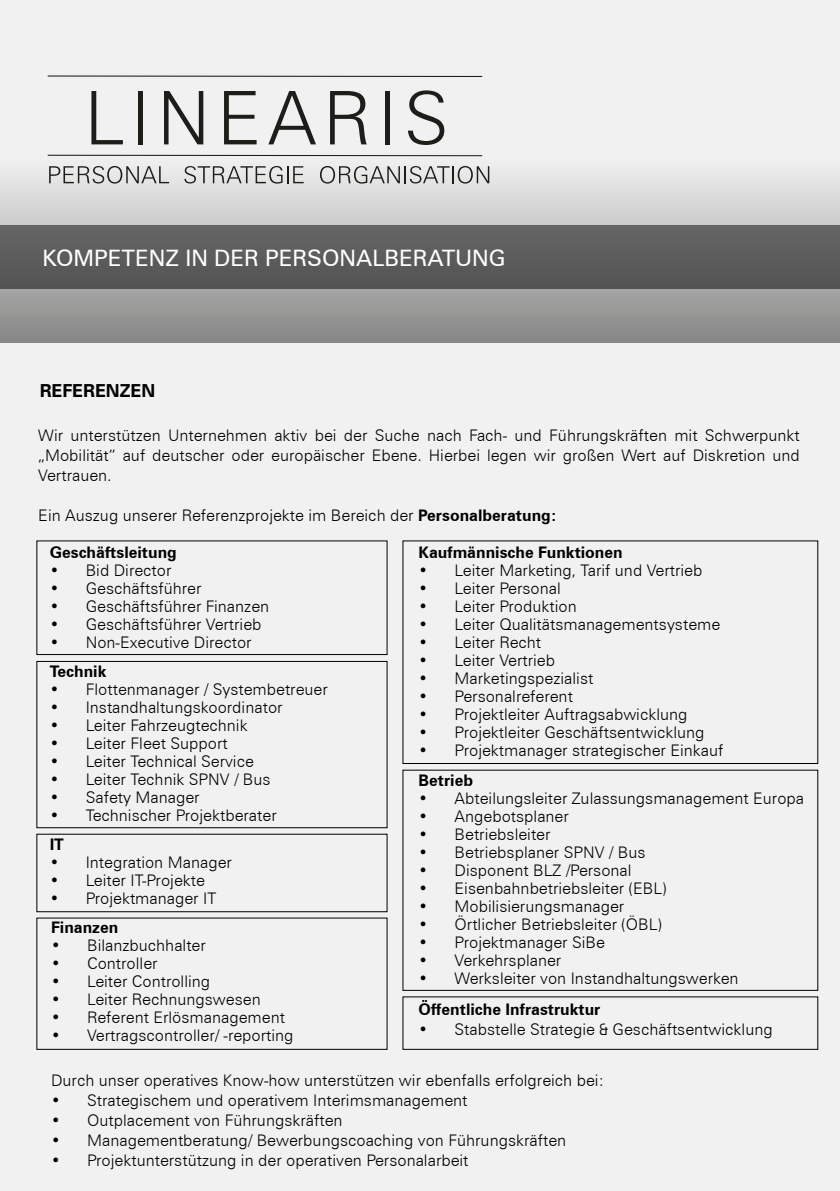
<style>
.page{position:relative;width:840px;height:1191px;background:#fff}
.page>*{position:absolute;margin:0;border:0;box-sizing:border-box;transform-origin:0 0}
.t1{font:22.6px "Zurich BT";color:#fff}
.t2{font:700 18px "Zurich BT";color:#000}
.t3{font:300 16px/20px "Zurich BT";color:#000;text-align:justify}
.t4{font:700 16px "Zurich BT";color:#000}
.s1{font-weight:700}
</style>
<div class="page">
<div style="left:0;top:0;width:839px;height:1191px;background:#f1f1f1"></div>
<div style="left:36px;top:540px;width:351px;height:115px;border:1px solid #000"></div>
<div style="left:402px;top:540px;width:415px;height:224px;border:1px solid #000"></div>
<div style="left:36px;top:661px;width:351px;height:167px;border:1px solid #000"></div>
<div style="left:36px;top:833px;width:351px;height:79px;border:1px solid #000"></div>
<svg style="left:0;top:155px;width:839px;height:187px"></svg>
<div style="left:0;top:225px;width:839px;height:64px;background:#5c5c5c"></div>
<hr style="left:48px;top:155px;width:434px;height:1px;background:#1d1d1a">
<hr style="left:48px;top:75px;width:434px;height:2px;background:#1d1d1a">
<svg style="left:91px;top:91px;width:32px;height:53px"></svg>
<div style="left:138px;top:91px;width:5px;height:53px;background:#1d1d1a"></div>
<svg style="left:164px;top:91px;width:39px;height:53px"></svg>
<svg style="left:224px;top:91px;width:32px;height:53px"></svg>
<svg style="left:268px;top:91px;width:48px;height:53px"></svg>
<svg style="left:330px;top:91px;width:36px;height:53px"></svg>
<div style="left:385px;top:91px;width:5px;height:53px;background:#1d1d1a"></div>
<svg style="left:408px;top:90px;width:36px;height:55px"></svg>
<svg style="left:49px;top:166px;width:120px;height:18px"></svg>
<svg style="left:184px;top:166px;width:119px;height:18px"></svg>
<svg style="left:320px;top:166px;width:169px;height:18px"></svg>
<p class="t1" style="left:43px;top:244px;width:464px">KOMPETENZ IN DER PERSONALBERATUNG</p>
<p class="t2" style="left:40px;top:379px;width:117px">REFERENZEN</p>
<p class="t3" style="left:38px;top:425px;width:762px">Wir unterstützen Unternehmen aktiv bei der Suche nach Fach- und Führungskräften mit Schwerpunkt „Mobilität“ auf deutscher oder europäischer Ebene. Hierbei legen wir großen Wert auf Diskretion und Vertrauen.</p>
<p class="t3" style="left:38px;top:505px;width:520px">Ein Auszug unserer Referenzprojekte im Bereich der <span class="s1">Personalberatung:</span></p>
<p class="t4" style="left:50px;top:542px;width:128px">Geschäftsleitung</p>
<p class="t3" style="left:50px;top:560px;width:123px">• Bid Director</p>
<p class="t3" style="left:50px;top:578px;width:153px">• Geschäftsführer</p>
<p class="t3" style="left:50px;top:596px;width:221px">• Geschäftsführer Finanzen</p>
<p class="t3" style="left:50px;top:614px;width:213px">• Geschäftsführer Vertrieb</p>
<p class="t3" style="left:50px;top:632px;width:203px">• Non-Executive Director</p>
<p class="t4" style="left:418px;top:542px;width:206px">Kaufmännische Funktionen</p>
<p class="t3" style="left:418px;top:560px;width:285px">• Leiter Marketing, Tarif und Vertrieb</p>
<p class="t3" style="left:418px;top:578px;width:144px">• Leiter Personal</p>
<p class="t3" style="left:418px;top:596px;width:159px">• Leiter Produktion</p>
<p class="t3" style="left:418px;top:614px;width:303px">• Leiter Qualitätsmanagementsysteme</p>
<p class="t3" style="left:418px;top:632px;width:124px">• Leiter Recht</p>
<p class="t3" style="left:418px;top:650px;width:138px">• Leiter Vertrieb</p>
<p class="t3" style="left:418px;top:668px;width:176px">• Marketingspezialist</p>
<p class="t3" style="left:418px;top:686px;width:156px">• Personalreferent</p>
<p class="t3" style="left:418px;top:704px;width:270px">• Projektleiter Auftragsabwicklung</p>
<p class="t3" style="left:418px;top:722px;width:287px">• Projektleiter Geschäftsentwicklung</p>
<p class="t3" style="left:418px;top:740px;width:306px">• Projektmanager strategischer Einkauf</p>
<p class="t4" style="left:418px;top:770px;width:56px">Betrieb</p>
<p class="t3" style="left:418px;top:788px;width:387px">• Abteilungsleiter Zulassungsmanagement Europa</p>
<p class="t3" style="left:418px;top:806px;width:152px">• Angebotsplaner</p>
<p class="t3" style="left:418px;top:824px;width:133px">• Betriebsleiter</p>
<p class="t3" style="left:418px;top:842px;width:228px">• Betriebsplaner SPNV / Bus</p>
<p class="t3" style="left:418px;top:860px;width:214px">• Disponent BLZ /Personal</p>
<p class="t3" style="left:418px;top:878px;width:249px">• Eisenbahnbetriebsleiter (EBL)</p>
<p class="t3" style="left:418px;top:896px;width:207px">• Mobilisierungsmanager</p>
<p class="t3" style="left:418px;top:914px;width:245px">• Örtlicher Betriebsleiter (ÖBL)</p>
<p class="t3" style="left:418px;top:932px;width:188px">• Projektmanager SiBe</p>
<p class="t3" style="left:418px;top:950px;width:144px">• Verkehrsplaner</p>
<p class="t3" style="left:418px;top:968px;width:321px">• Werksleiter von Instandhaltungswerken</p>
<p class="t4" style="left:418px;top:1000px;width:183px">Öffentliche Infrastruktur</p>
<p class="t3" style="left:418px;top:1019px;width:355px">• Stabstelle Strategie &amp; Geschäftsentwicklung</p>
<p class="t4" style="left:50px;top:661px;width:58px">Technik</p>
<p class="t3" style="left:50px;top:679px;width:279px">• Flottenmanager / Systembetreuer</p>
<p class="t3" style="left:50px;top:697px;width:234px">• Instandhaltungskoordinator</p>
<p class="t3" style="left:50px;top:715px;width:199px">• Leiter Fahrzeugtechnik</p>
<p class="t3" style="left:50px;top:733px;width:179px">• Leiter Fleet Support</p>
<p class="t3" style="left:50px;top:751px;width:205px">• Leiter Technical Service</p>
<p class="t3" style="left:50px;top:769px;width:222px">• Leiter Technik SPNV / Bus</p>
<p class="t3" style="left:50px;top:787px;width:151px">• Safety Manager</p>
<p class="t3" style="left:50px;top:805px;width:228px">• Technischer Projektberater</p>
<p class="t4" style="left:50px;top:834px;width:16px">IT</p>
<p class="t3" style="left:50px;top:852px;width:184px">• Integration Manager</p>
<p class="t3" style="left:50px;top:870px;width:157px">• Leiter IT-Projekte</p>
<p class="t3" style="left:50px;top:888px;width:168px">• Projektmanager IT</p>
<p class="t4" style="left:51px;top:917px;width:69px">Finanzen</p>
<p class="t3" style="left:51px;top:935px;width:156px">• Bilanzbuchhalter</p>
<p class="t3" style="left:51px;top:953px;width:108px">• Controller</p>
<p class="t3" style="left:51px;top:971px;width:160px">• Leiter Controlling</p>
<p class="t3" style="left:51px;top:989px;width:211px">• Leiter Rechnungswesen</p>
<p class="t3" style="left:51px;top:1007px;width:235px">• Referent Erlösmanagement</p>
<p class="t3" style="left:51px;top:1025px;width:244px">• Vertragscontroller/ -reporting</p>
<p class="t3" style="left:51px;top:1070px;width:554px">Durch unser operatives Know-how unterstützen wir ebenfalls erfolgreich bei:</p>
<p class="t3" style="left:51px;top:1090px;width:417px">• Strategischem und operativem Interimsmanagement</p>
<p class="t3" style="left:51px;top:1110px;width:293px">• Outplacement von Führungskräften</p>
<p class="t3" style="left:51px;top:1130px;width:516px">• Managementberatung/ Bewerbungscoaching von Führungskräften</p>
<p class="t3" style="left:51px;top:1150px;width:419px">• Projektunterstützung in der operativen Personalarbeit</p>
</div>
